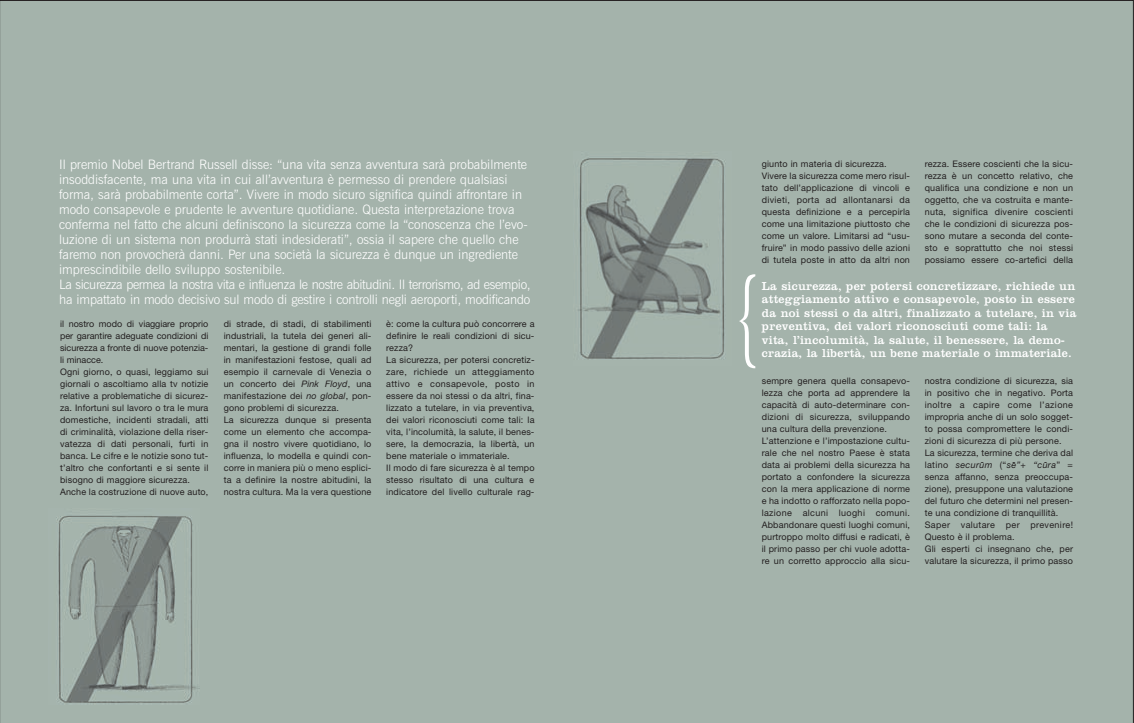
<style>
.page{position:relative;width:1134px;height:723px;background:#fff}
.page>*{position:absolute;margin:0;border:0;box-sizing:border-box;transform-origin:0 0}
.t1{font:300 107.5px "Clarendon";color:#fff;scale:.5 1}
.t2{font:300 13px/15px "News Gothic BT";color:#fff}
.t3{font:12px/13.5px "Clarendon";letter-spacing:.02em;color:#fff}
.t4{font:9px/12px "Helvetica Neue LT Std";letter-spacing:.015em;color:#231f20}
.s1{font-style:italic}
</style>
<div class="page">
<div style="left:0;top:0;width:1133px;height:723px;background:#a4b3ab"></div>
<div style="left:41px;top:483px;width:184px;height:221px;background:#a4b3ab"></div>
<img style="left:56px;top:515px;width:144px;height:188px">
<div style="left:567px;top:110px;width:214px;height:360px;background:#a4b3ab"></div>
<img style="left:578px;top:158px;width:147px;height:202px">
<p class="t2" style="left:59px;top:158px;width:473px">Il premio Nobel Bertrand Russell disse: “una vita senza avventura sarà probabilmente insoddisfacente, ma una vita in cui all’avventura è permesso di prendere qualsiasi forma, sarà probabilmente corta”. Vivere in modo sicuro significa quindi affrontare in modo consapevole e prudente le avventure quotidiane. Questa interpretazione trova conferma nel fatto che alcuni definiscono la sicurezza come la “conoscenza che l’evo&shy;luzione di un sistema non produrrà stati indesiderati”, ossia il sapere che quello che faremo non provocherà danni. Per una società la sicurezza è dunque un ingrediente imprescindibile dello sviluppo sostenibile.<br>La sicurezza permea la nostra vita e influenza le nostre abitudini. Il terrorismo, ad esempio, ha impattato in modo decisivo sul modo di gestire i controlli negli aeroporti, modificando</p>
<p class="t4" style="left:60px;top:319px;width:150px">il nostro modo di viaggiare proprio per garantire adeguate condizioni di sicurezza a fronte di nuove potenzia&shy;li minacce.<br>Ogni giorno, o quasi, leggiamo sui giornali o ascoltiamo alla tv notizie relative a problematiche di sicurez&shy;za. Infortuni sul lavoro o tra le mura domestiche, incidenti stradali, atti di criminalità, violazione della riser&shy;vatezza di dati personali, furti in banca. Le cifre e le notizie sono tut&shy;t’altro che confortanti e si sente il bisogno di maggiore sicurezza.<br>Anche la costruzione di nuove auto,</p>
<p class="t4" style="left:224px;top:319px;width:149px">di strade, di stadi, di stabilimenti industriali, la tutela dei generi ali&shy;mentari, la gestione di grandi folle in manifestazioni festose, quali ad esempio il carnevale di Venezia o un concerto dei <span class="s1">Pink Floyd</span>, una manifestazione dei <span class="s1">no global</span>, pon&shy;gono problemi di sicurezza.<br>La sicurezza dunque si presenta come un elemento che accompa&shy;gna il nostro vivere quotidiano, lo influenza, lo modella e quindi con&shy;corre in maniera più o meno esplici&shy;ta a definire la nostre abitudini, la nostra cultura. Ma la vera questione</p>
<p class="t4" style="left:386px;top:319px;width:150px">è: come la cultura può concorrere a definire le reali condizioni di sicu&shy;rezza?<br>La sicurezza, per potersi concretiz&shy;zare, richiede un atteggiamento attivo e consapevole, posto in essere da noi stessi o da altri, fina&shy;lizzato a tutelare, in via preventiva, dei valori riconosciuti come tali: la vita, l’incolumità, la salute, il benes&shy;sere, la democrazia, la libertà, un bene materiale o immateriale.<br>Il modo di fare sicurezza è al tempo stesso risultato di una cultura e indicatore del livello culturale rag-</p>
<p class="t4" style="left:762px;top:158px;width:150px">giunto in materia di sicurezza.<br>Vivere la sicurezza come mero risul&shy;tato dell’applicazione di vincoli e divieti, porta ad allontanarsi da questa definizione e a percepirla come una limitazione piuttosto che come un valore. Limitarsi ad “usu&shy;fruire” in modo passivo delle azioni di tutela poste in atto da altri non</p>
<p class="t4" style="left:925px;top:158px;width:150px;text-align:justify">rezza. Essere coscienti che la sicu&shy;rezza è un concetto relativo, che qualifica una condizione e non un oggetto, che va costruita e mante&shy;nuta, significa divenire coscienti che le condizioni di sicurezza pos&shy;sono mutare a seconda del conte&shy;sto e soprattutto che noi stessi possiamo essere co-artefici della</p>
<h1 class="t1" style="left:738px;top:276px;width:37px">{</h1>
<p class="t3" style="left:762px;top:280px;width:316px">La sicurezza, per potersi concretizzare, richiede un atteggiamento attivo e consapevole, posto in essere da noi stessi o da altri, finalizzato a tutelare, in via preventiva, dei valori riconosciuti come tali: la vita, l’incolumità, la salute, il benessere, la demo-</p>
<h3 class="t3" style="left:762px;top:348px;width:311px">crazia, la libertà, un bene materiale o immateriale.</h3>
<p class="t4" style="left:762px;top:375px;width:150px">sempre genera quella consapevo&shy;lezza che porta ad apprendere la capacità di auto-determinare con&shy;dizioni di sicurezza, sviluppando una cultura della prevenzione.<br>L’attenzione e l’impostazione cultu&shy;rale che nel nostro Paese è stata data ai problemi della sicurezza ha portato a confondere la sicurezza con la mera applicazione di norme e ha indotto o rafforzato nella popo&shy;lazione alcuni luoghi comuni.<br>Abbandonare questi luoghi comuni, purtroppo molto diffusi e radicati, è il primo passo per chi vuole adotta&shy;re un corretto approccio alla sicu-</p>
<p class="t4" style="left:925px;top:375px;width:150px">nostra condizione di sicurezza, sia in positivo che in negativo. Porta inoltre a capire come l’azione impropria anche di un solo sogget&shy;to possa compromettere le condi&shy;zioni di sicurezza di più persone.<br>La sicurezza, termine che deriva dal latino <span class="s1">securu</span><sup>-</sup><span class="s1">m</span> (“<span class="s1">se</span><sup>-</sup><span class="s1">”+ “cu</span><sup>-</sup><span class="s1">ra</span>” = senza affanno, senza preoccupa&shy;zione), presuppone una valutazione del futuro che determini nel presen&shy;te una condizione di tranquillità.<br>Saper valutare per prevenire!<br>Questo è il problema.<br>Gli esperti ci insegnano che, per valutare la sicurezza, il primo passo</p>
</div>
